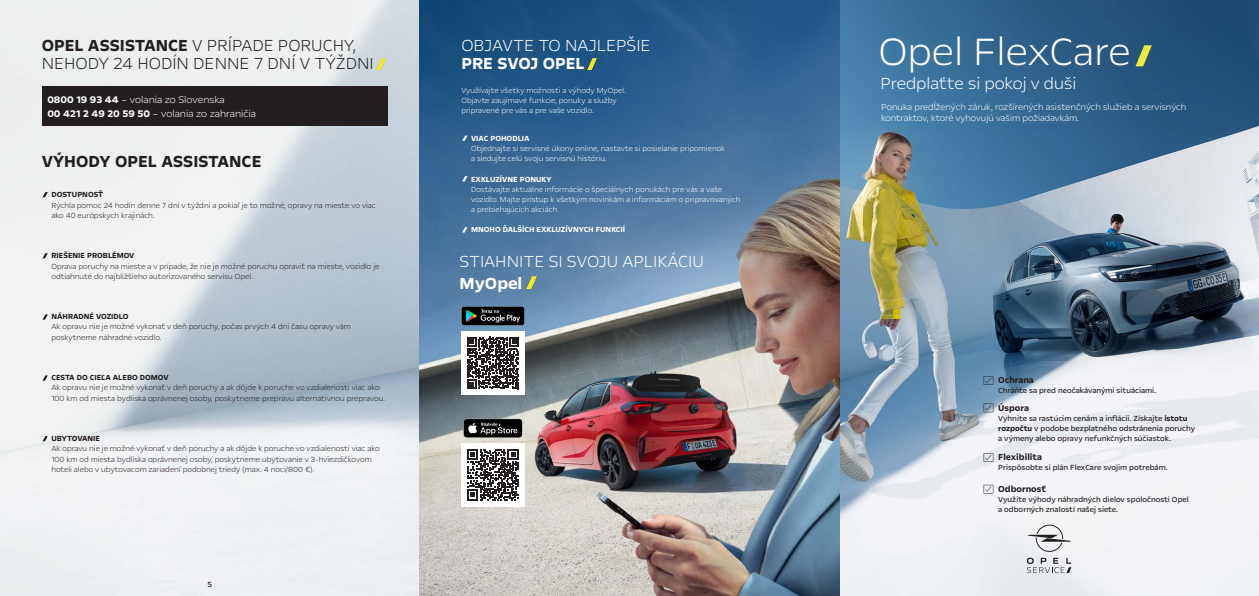
<style>
.page{position:relative;width:1259px;height:596px;background:#fff}
.page>*{position:absolute;margin:0;border:0;box-sizing:border-box;transform-origin:0 0}
.t1{font:300 43.6px "Opel Next";color:#fff}
.t2{font:300 18.3px/18.3px "Opel Next";color:#fff}
.t3{font:300 18.3px/18.3px "Opel Next";color:#231f20}
.t4{font:700 18.3px "Opel Next";color:#231f20}
.t5{font:300 11px "Opel Next";color:#fff}
.t6{font:300 9.9px/11.8px "Opel Next";color:#fff}
.t7{font:700 9.9px "Opel Next";color:#231f20}
.t8{font:300 8.5px/10.2px "Opel Next";color:#231f20}
.t9{font:300 8.5px/10.2px "Opel Next";color:#fff}
.t10{font:8.5px/10.2px "Opel Next";color:#231f20}
.t11{font:700 8.5px "Opel Next";color:#231f20}
.t12{font:700 8.5px "Opel Next";color:#fff}
.s1{font-weight:700}
</style>
<div class="page">
<img style="left:0;top:0;width:825px;height:595px">
<img style="left:825px;top:0;width:434px;height:595px">
<svg style="left:1135px;top:45px;width:16px;height:21px"></svg>
<svg style="left:983px;top:376px;width:10px;height:8px"></svg>
<svg style="left:983px;top:403px;width:10px;height:9px"></svg>
<svg style="left:983px;top:453px;width:10px;height:8px"></svg>
<svg style="left:983px;top:484px;width:10px;height:9px"></svg>
<svg style="left:1026px;top:557px;width:45px;height:15px"></svg>
<svg style="left:1027px;top:524px;width:44px;height:27px"></svg>
<div style="left:42px;top:87px;width:345px;height:39px;background:#231f20"></div>
<svg style="left:376px;top:58px;width:10px;height:11px"></svg>
<svg style="left:42px;top:192px;width:6px;height:5px"></svg>
<svg style="left:42px;top:253px;width:6px;height:5px"></svg>
<svg style="left:42px;top:314px;width:6px;height:5px"></svg>
<svg style="left:42px;top:375px;width:6px;height:5px"></svg>
<svg style="left:42px;top:436px;width:6px;height:5px"></svg>
<svg style="left:587px;top:58px;width:10px;height:11px"></svg>
<svg style="left:462px;top:136px;width:5px;height:5px"></svg>
<svg style="left:462px;top:176px;width:5px;height:5px"></svg>
<svg style="left:462px;top:227px;width:5px;height:5px"></svg>
<div style="left:461px;top:331px;width:64px;height:63px;background:#fff"></div>
<svg style="left:467px;top:336px;width:52px;height:53px"></svg>
<div style="left:461px;top:443px;width:64px;height:63px;background:#fff"></div>
<svg style="left:467px;top:449px;width:51px;height:51px"></svg>
<svg style="left:463px;top:418px;width:59px;height:19px"></svg>
<svg style="left:461px;top:306px;width:63px;height:19px"></svg>
<svg style="left:526px;top:276px;width:10px;height:12px"></svg>
<p class="t3" style="left:42px;top:35px;width:334px"><span class="s1">OPEL ASSISTANCE</span> V PRÍPADE PORUCHY,<br>NEHODY 24 HODÍN DENNE 7 DNÍ V TÝŽDNI</p>
<p class="t5" style="left:47px;top:93px;width:179px"><span class="s1">0800 19 93 44</span> – volania zo Slovenska</p>
<p class="t5" style="left:47px;top:106px;width:210px"><span class="s1">00 421 2 49 20 59 50</span> – volania zo zahraničia</p>
<p class="t4" style="left:42px;top:150px;width:221px">VÝHODY OPEL ASSISTANCE</p>
<p class="t11" style="left:51px;top:189px;width:53px">DOSTUPNOSŤ</p>
<p class="t8" style="left:51px;top:199px;width:326px">Rýchla pomoc 24 hodín denne 7 dní v týždni a pokiaľ je to možné, opravy na mieste vo viac ako 40 európskych krajinách.</p>
<p class="t11" style="left:51px;top:250px;width:85px">RIEŠENIE PROBLÉMOV</p>
<p class="t8" style="left:51px;top:260px;width:330px">Oprava poruchy na mieste a v prípade, že nie je možné poruchu opraviť na mieste, vozidlo je odtiahnuté do najbližšieho autorizovaného servisu Opel.</p>
<p class="t11" style="left:51px;top:311px;width:79px">NÁHRADNÉ VOZIDLO</p>
<p class="t8" style="left:51px;top:321px;width:301px">Ak opravu nie je možné vykonať v deň poruchy, počas prvých 4 dní času opravy vám poskytneme náhradné vozidlo.</p>
<p class="t11" style="left:51px;top:372px;width:119px">CESTA DO CIEĽA ALEBO DOMOV</p>
<p class="t8" style="left:51px;top:382px;width:335px">Ak opravu nie je možné vykonať v deň poruchy a ak dôjde k poruche vo vzdialenosti viac ako<br>100 km od miesta bydliska oprávnenej osoby, poskytneme prepravu alternatívnou prepravou.</p>
<p class="t11" style="left:51px;top:433px;width:50px">UBYTOVANIE</p>
<p class="t8" style="left:51px;top:443px;width:330px">Ak opravu nie je možné vykonať v deň poruchy a ak dôjde k poruche vo vzdialenosti viac ako<br>100 km od miesta bydliska oprávnenej osoby, poskytneme ubytovanie v 3-hviezdičkovom hoteli alebo v ubytovacom zariadení podobnej triedy (max. 4 noci/800 €).</p>
<p class="t10" style="left:208px;top:579px;width:6px">5</p>
<p class="t2" style="left:461px;top:35px;width:191px">OBJAVTE TO NAJLEPŠIE<br><span class="s1">PRE SVOJ OPEL</span></p>
<p class="t9" style="left:461px;top:85px;width:166px">Využívajte všetky možnosti a výhody MyOpel.</p>
<p class="t9" style="left:461px;top:95px;width:157px">Objavte zaujímavé funkcie, ponuky a služby pripravené pre vás a pre vaše vozidlo.</p>
<p class="t12" style="left:471px;top:133px;width:60px">VIAC POHODLIA</p>
<p class="t9" style="left:471px;top:143px;width:256px">Objednajte si servisné úkony online, nastavte si posielanie pripomienok a sledujte celú svoju servisnú históriu.</p>
<p class="t12" style="left:471px;top:173px;width:82px">EXKLUZÍVNE PONUKY</p>
<p class="t9" style="left:471px;top:183px;width:271px">Dostávajte aktuálne informácie o špeciálnych ponukách pre vás a vaše vozidlo. Majte prístup k všetkým novinkám a informáciám o pripravovaných a prebiehajúcich akciách.</p>
<p class="t12" style="left:471px;top:224px;width:156px">MNOHO ĎALŠÍCH EXKLUZÍVNYCH FUNKCIÍ</p>
<p class="t2" style="left:459px;top:249px;width:246px;line-height:22px">STIAHNITE SI SVOJU APLIKÁCIU<br><span class="s1">MyOpel</span></p>
<p class="t1" style="left:878px;top:25px;width:254px">Opel FlexCare</p>
<p class="t2" style="left:880px;top:74px;width:197px">Predplaťte si pokoj v duši</p>
<p class="t6" style="left:881px;top:100px;width:307px">Ponuka predĺžených záruk, rozšírených asistenčných služieb a servisných kontraktov, ktoré vyhovujú vašim požiadavkám.</p>
<p class="t7" style="left:998px;top:374px;width:37px">Ochrana</p>
<p class="t10" style="left:998px;top:385px;width:159px">Chráňte sa pred neočakávanými situáciami.</p>
<p class="t7" style="left:998px;top:401px;width:32px">Úspora</p>
<p class="t10" style="left:998px;top:412px;width:199px">Vyhnite sa rastúcim cenám a inflácii. Získajte <span class="s1">istotu rozpočtu</span> v podobe bezplatného odstránenia poruchy a výmeny alebo opravy nefunkčných súčiastok.</p>
<p class="t7" style="left:998px;top:450px;width:45px">Flexibilita</p>
<p class="t10" style="left:998px;top:462px;width:171px">Prispôsobte si plán FlexCare svojim potrebám.</p>
<p class="t7" style="left:998px;top:482px;width:49px">Odbornosť</p>
<p class="t10" style="left:998px;top:493px;width:192px">Využite výhody náhradných dielov spoločnosti Opel a odborných znalostí našej siete.</p>
</div>
